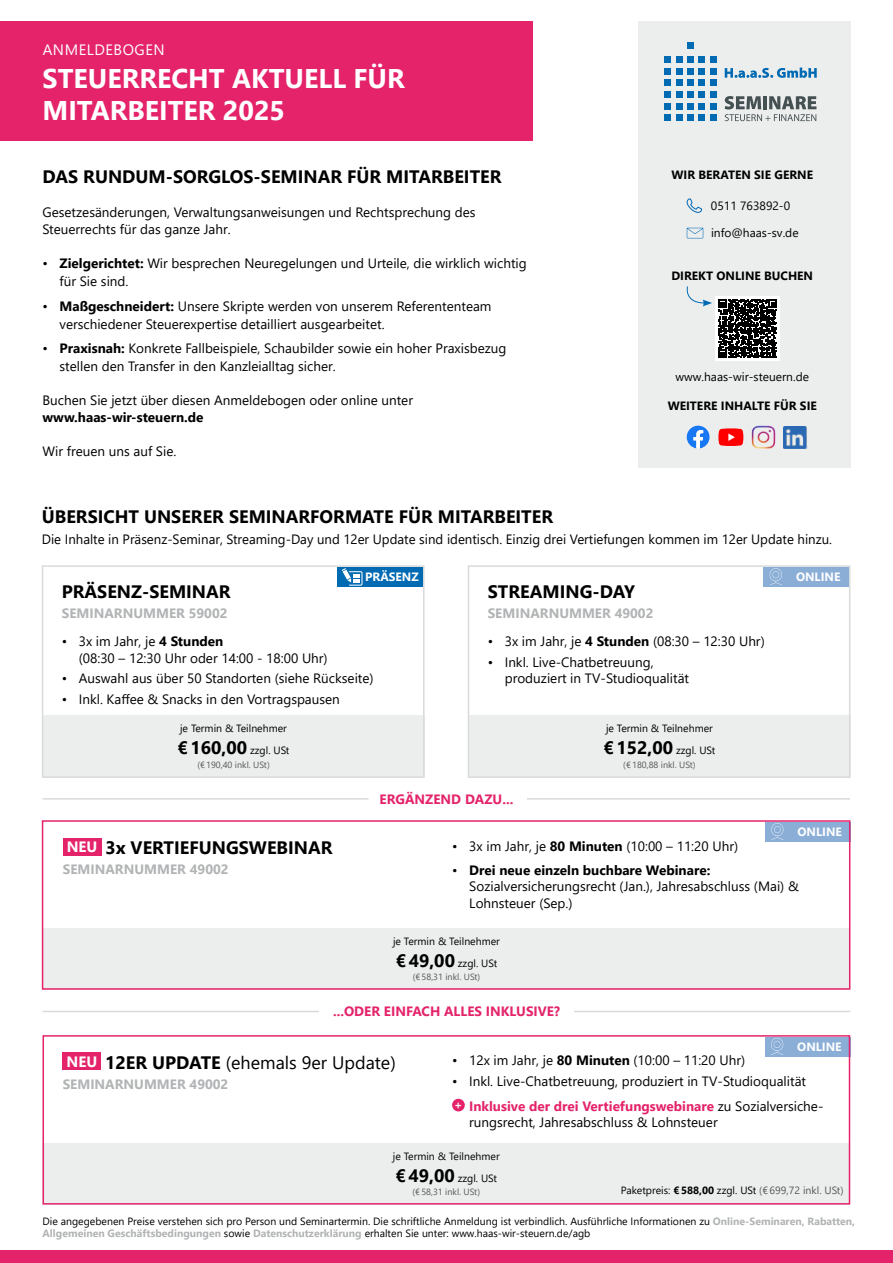
<style>
.page{position:relative;width:893px;height:1263px;background:#fff}
.page>*{position:absolute;margin:0;border:0;box-sizing:border-box;transform-origin:0 0}
.t1{font:700 27px/32.4px "Segoe UI";color:#fff}
.t2{font:700 18px "Segoe UI";color:#000}
.t3{font:18px "Segoe UI";color:#000}
.t4{font:15px "Segoe UI";letter-spacing:.035em;color:#fff}
.t5{font:700 15px "Segoe UI";color:#fff}
.t6{font:13.5px/16.2px "Segoe UI";color:#000}
.t7{font:700 13.5px "Segoe UI";color:#b1b3b4}
.t8{font:700 13.5px "Segoe UI";color:#e4236a}
.t9{font:700 13.5px "Segoe UI";color:#000}
.t10{font:700 12px "Segoe UI";color:#000}
.t11{font:12px "Segoe UI";color:#000}
.t12{font:700 12px "Segoe UI";color:#fff}
.t13{font:700 11.85px "Segoe UI";color:#fff}
.t14{font:10.5px/21.6px "Segoe UI";color:#000}
.t15{font:9px "Segoe UI";color:#58585a}
.s1{font-weight:700}
.s2{font-weight:700;font-size:18px}
.s3{font-weight:700;color:#e4236a}
.s4{color:#58585a}
.s5{font-weight:700;color:#b1b3b4}
</style>
<div class="page">
<div style="left:43px;top:715px;width:381px;height:62px;background:#eceded"></div>
<div style="left:468px;top:715px;width:382px;height:62px;background:#eceded"></div>
<div style="left:338px;top:567px;width:85px;height:20px;background:#006ab3"></div>
<div style="left:42px;top:565px;width:382px;height:213px;border:2px solid #d9dadb"></div>
<div style="left:468px;top:565px;width:382px;height:213px;border:2px solid #d9dadb"></div>
<div style="left:452px;top:1099px;width:13px;height:12px;background:#e4236a;border-radius:50%"></div>
<hr style="left:43px;top:798px;width:326px;height:1px;background:#d9dadb">
<hr style="left:527px;top:798px;width:323px;height:1px;background:#d9dadb">
<svg style="left:342px;top:568px;width:20px;height:18px"></svg>
<div style="left:764px;top:567px;width:85px;height:20px;background:#8baed7"></div>
<svg style="left:770px;top:568px;width:12px;height:17px"></svg>
<hr style="left:43px;top:1011px;width:276px;height:1px;background:#d9dadb">
<hr style="left:574px;top:1011px;width:276px;height:1px;background:#d9dadb">
<div style="left:63px;top:1053px;width:38px;height:17px;background:#e4236a"></div>
<div style="left:765px;top:1037px;width:85px;height:19px;background:#8baed7"></div>
<svg style="left:771px;top:1038px;width:12px;height:17px"></svg>
<div style="left:42px;top:1143px;width:808px;height:61px;background:#eceded"></div>
<div style="left:43px;top:1035px;width:807px;height:169px;border:2px solid #e4236a"></div>
<div style="left:63px;top:838px;width:38px;height:17px;background:#e4236a"></div>
<div style="left:765px;top:822px;width:85px;height:20px;background:#8baed7"></div>
<svg style="left:771px;top:823px;width:12px;height:17px"></svg>
<div style="left:43px;top:928px;width:807px;height:62px;background:#eceded"></div>
<div style="left:42px;top:820px;width:808px;height:170px;border:2px solid #e4236a"></div>
<div style="left:638px;top:21px;width:212px;height:447px;background:#eceded"></div>
<div style="left:664px;top:56px;width:7px;height:7px;background:#006ab3"></div>
<div style="left:664px;top:68px;width:7px;height:7px;background:#006ab3"></div>
<div style="left:664px;top:79px;width:7px;height:7px;background:#006ab3"></div>
<div style="left:664px;top:91px;width:7px;height:7px;background:#006ab3"></div>
<div style="left:664px;top:103px;width:7px;height:7px;background:#006ab3"></div>
<div style="left:664px;top:114px;width:7px;height:7px;background:#006ab3"></div>
<svg style="left:676px;top:56px;width:40px;height:65px"></svg>
<div style="left:710px;top:114px;width:6px;height:7px;background:#006ab3"></div>
<div style="left:687px;top:42px;width:7px;height:7px;background:#006ab3"></div>
<svg style="left:725px;top:96px;width:91px;height:25px"></svg>
<svg style="left:725px;top:68px;width:92px;height:10px"></svg>
<svg style="left:686px;top:198px;width:16px;height:15px"></svg>
<svg style="left:687px;top:228px;width:16px;height:10px"></svg>
<div style="left:715px;top:296px;width:65px;height:65px;background:#fff"></div>
<svg style="left:718px;top:299px;width:59px;height:59px"></svg>
<svg style="left:687px;top:426px;width:22px;height:22px"></svg>
<img style="left:751px;top:425px;width:25px;height:24px">
<img style="left:784px;top:426px;width:23px;height:23px">
<svg style="left:718px;top:428px;width:25px;height:18px"></svg>
<svg style="left:686px;top:286px;width:26px;height:20px"></svg>
<div style="left:0;top:1250px;width:893px;height:13px;background:#e4236a"></div>
<div style="left:0;top:21px;width:532px;height:119px;background:#e4236a"></div>
<p class="t4" style="left:43px;top:36px;width:123px">ANMELDEBOGEN</p>
<h1 class="t1" style="left:43px;top:60px;width:364px">STEUERRECHT AKTUELL FÜR<br>MITARBEITER 2025</h1>
<h2 class="t2" style="left:43px;top:160px;width:460px">DAS RUNDUM-SORGLOS-SEMINAR FÜR MITARBEITER</h2>
<p class="t6" style="left:43px;top:203px;width:435px">Gesetzesänderungen, Verwaltungsanweisungen und Rechtsprechung des<br>Steuerrechts für das ganze Jahr.</p>
<p class="t6" style="left:60px;top:253px;width:469px;line-height:18px;text-indent:-17px">• <span class="s1">Zielgerichtet:</span> Wir besprechen Neuregelungen und Urteile, die wirklich wichtig für Sie sind.</p>
<p class="t6" style="left:60px;top:295px;width:434px;line-height:18px;text-indent:-17px">• <span class="s1">Maßgeschneidert:</span> Unsere Skripte werden von unserem Referententeam verschiedener Steuerexpertise detailliert ausgearbeitet.</p>
<p class="t6" style="left:60px;top:338px;width:448px;line-height:18px;text-indent:-17px">• <span class="s1">Praxisnah:</span> Konkrete Fallbeispiele, Schaubilder sowie ein hoher Praxisbezug stellen den Transfer in den Kanzleialltag sicher.</p>
<p class="t6" style="left:43px;top:391px;width:372px">Buchen Sie jetzt über diesen Anmeldebogen oder online unter</p>
<p class="t9" style="left:43px;top:404px;width:163px">www.haas-wir-steuern.de</p>
<p class="t6" style="left:43px;top:442px;width:135px">Wir freuen uns auf Sie.</p>
<p class="t10" style="left:671px;top:163px;width:143px">WIR BERATEN SIE GERNE</p>
<p class="t11" style="left:711px;top:194px;width:81px">0511 763892-0</p>
<p class="t11" style="left:711px;top:221px;width:89px">info@haas-sv.de</p>
<p class="t10" style="left:671px;top:265px;width:143px">DIREKT ONLINE BUCHEN</p>
<p class="t11" style="left:675px;top:365px;width:135px">www.haas-wir-steuern.de</p>
<p class="t10" style="left:668px;top:394px;width:151px">WEITERE INHALTE FÜR SIE</p>
<h2 class="t2" style="left:42px;top:500px;width:513px">ÜBERSICHT UNSERER SEMINARFORMATE FÜR MITARBEITER</h2>
<p class="t6" style="left:42px;top:530px;width:792px">Die Inhalte in Präsenz-Seminar, Streaming-Day und 12er Update sind identisch. Einzig drei Vertiefungen kommen im 12er Update hinzu.</p>
<h2 class="t2" style="left:62px;top:574px;width:170px">PRÄSENZ-SEMINAR</h2>
<p class="t7" style="left:62px;top:601px;width:167px">SEMINARNUMMER 59002</p>
<p class="t6" style="left:79px;top:632px;width:250px;text-indent:-17px">• 3x im Jahr, je <span class="s1">4 Stunden<br></span>(08:30 – 12:30 Uhr oder 14:00 - 18:00 Uhr)</p>
<p class="t6" style="left:62px;top:669px;width:313px">• Auswahl aus über 50 Standorten (siehe Rückseite)</p>
<p class="t6" style="left:62px;top:689px;width:280px">• Inkl. Kaffee &amp; Snacks in den Vortragspausen</p>
<p class="t12" style="left:365px;top:566px;width:55px">PRÄSENZ</p>
<p class="t12" style="left:796px;top:566px;width:46px">ONLINE</p>
<h2 class="t2" style="left:488px;top:574px;width:149px">STREAMING-DAY</h2>
<p class="t7" style="left:488px;top:601px;width:167px">SEMINARNUMMER 49002</p>
<p class="t6" style="left:488px;top:632px;width:278px">• 3x im Jahr, je <span class="s1">4 Stunden</span> (08:30 – 12:30 Uhr)</p>
<p class="t6" style="left:505px;top:653px;width:186px;text-indent:-17px">• Inkl. Live-Chatbetreuung, produziert in TV-Studioqualität</p>
<p class="t14" style="left:178px;top:717px;width:113px">je Termin &amp; Teilnehmer <span class="s2">€ 160,00</span> zzgl. USt</p>
<p class="t15" style="left:197px;top:756px;width:74px">(€ 190,40 inkl. USt)</p>
<h2 class="t2" style="left:105px;top:830px;width:229px">3x VERTIEFUNGSWEBINAR</h2>
<p class="t7" style="left:63px;top:857px;width:167px">SEMINARNUMMER 49002</p>
<p class="t5" style="left:67px;top:832px;width:32px">NEU</p>
<p class="t8" style="left:380px;top:786px;width:135px">ERGÄNZEND DAZU...</p>
<p class="t14" style="left:603px;top:717px;width:113px">je Termin &amp; Teilnehmer <span class="s2">€ 152,00</span> zzgl. USt</p>
<p class="t15" style="left:623px;top:756px;width:74px">(€ 180,88 inkl. USt)</p>
<p class="t12" style="left:797px;top:820px;width:46px">ONLINE</p>
<p class="t6" style="left:452px;top:836px;width:287px">• 3x im Jahr, je <span class="s1">80 Minuten</span> (10:00 – 11:20 Uhr)</p>
<p class="t6" style="left:469px;top:861px;width:331px;text-indent:-17px">• <span class="s1">Drei neue einzeln buchbare Webinare:<br></span>Sozialversicherungsrecht (Jan.), Jahresabschluss (Mai) &amp;<br>Lohnsteuer (Sep.)</p>
<p class="t14" style="left:393px;top:930px;width:108px">je Termin &amp; Teilnehmer <span class="s2">€ 49,00</span> zzgl. USt</p>
<p class="t15" style="left:413px;top:969px;width:69px">(€ 58,31 inkl. USt)</p>
<p class="t8" style="left:333px;top:999px;width:228px">...ODER EINFACH ALLES INKLUSIVE?</p>
<h2 class="t3" style="left:105px;top:1045px;width:292px"><span class="s1">12ER UPDATE</span> (ehemals 9er Update)</h2>
<p class="t7" style="left:63px;top:1071px;width:167px">SEMINARNUMMER 49002</p>
<p class="t12" style="left:797px;top:1035px;width:46px">ONLINE</p>
<p class="t6" style="left:452px;top:1051px;width:295px">• 12x im Jahr, je <span class="s1">80 Minuten</span> (10:00 – 11:20 Uhr)</p>
<p class="t6" style="left:469px;top:1067px;width:356px;line-height:24.8px;text-indent:-17px">• Inkl. Live-Chatbetreuung, produziert in TV-Studioqualität<br><span class="s3">Inklusive der drei Vertiefungswebinare</span> zu Sozialversiche-</p>
<p class="t6" style="left:469px;top:1113px;width:250px">rungsrecht, Jahresabschluss &amp; Lohnsteuer</p>
<p class="t5" style="left:67px;top:1047px;width:32px">NEU</p>
<p class="t13" style="left:454px;top:1093px;width:10px">+</p>
<p class="t14" style="left:393px;top:1144px;width:108px">je Termin &amp; Teilnehmer <span class="s2">€ 49,00</span> zzgl. USt</p>
<p class="t15" style="left:412px;top:1183px;width:69px">(€ 58,31 inkl. USt)</p>
<p class="t14" style="left:621px;top:1179px;width:224px">Paketpreis: <span class="s1">€ 588,00</span> zzgl. USt <span class="s4">(€ 699,72 inkl. USt)</span></p>
<p class="t14" style="left:43px;top:1214px;width:814px;line-height:12.6px">Die angegebenen Preise verstehen sich pro Person und Seminartermin. Die schriftliche Anmeldung ist verbindlich. Ausführliche Informationen zu <span class="s5">Online-Seminaren, Rabatten,<br>Allgemeinen Geschäftsbedingungen</span> sowie <span class="s5">Datenschutzerklärung</span> erhalten Sie unter: www.haas-wir-steuern.de/agb</p>
</div>
